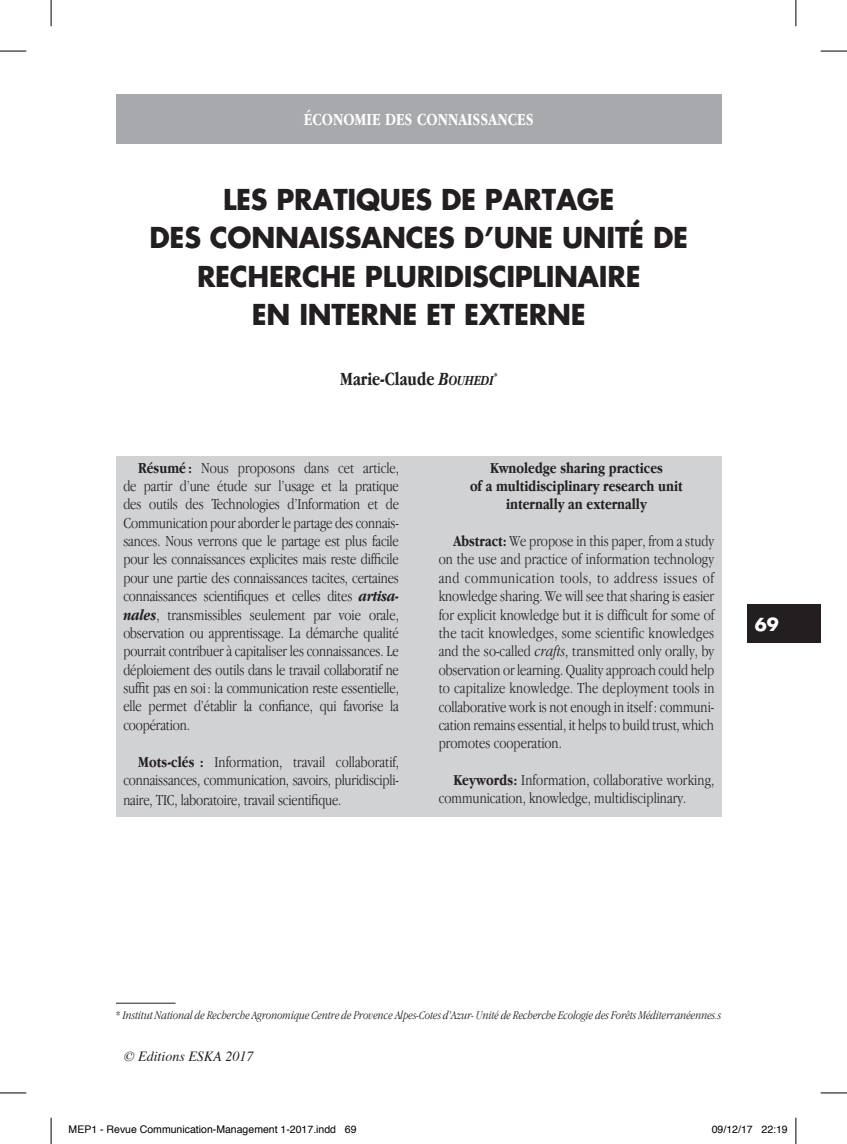
<style>
.page{position:relative;width:847px;height:1144px;background:#fff}
.page>*{position:absolute;margin:0;border:0;box-sizing:border-box;transform-origin:0 0}
.t1{font:700 28px/38.5px "Futura Std";letter-spacing:-.01em;color:#231f20}
.t2{font:700 19.25px "Apple Garamond";color:#231f20}
.t3{font:700 17.5px "Apple Garamond";color:#fff}
.t4{font:700 17.5px "Futura Std";color:#fff}
.t5{font:300 15.75px/18.4px "Apple Garamond";letter-spacing:-.005em;color:#231f20;text-align:justify}
.t6{font:700 15.75px/18.4px "Apple Garamond";color:#231f20;text-align:center}
.t7{font:italic 14px "Times";color:#231f20}
.t8{font:italic 300 12.25px "Apple Garamond";color:#231f20}
.t9{font:10.5px "Helvetica";color:#000}
.s1{font-style:italic}
.s2{font-style:italic;font-size:14.35px}
.s3{font-weight:700}
.s4{font-weight:700;font-style:italic}
.s5{font-style:normal}
</style>
<div class="page">
<div style="left:747px;top:604px;width:73px;height:38px;background:#231f20"></div>
<div style="left:116px;top:94px;width:605px;height:50px;background:#a8a9ad"></div>
<hr style="left:116px;top:1003px;width:59px;height:1px;background:#231f20">
<div style="left:116px;top:457px;width:605px;height:360px;background:#d1d2d4"></div>
<svg style="left:0;top:51px;width:26px;height:1px"></svg>
<svg style="left:820px;top:51px;width:26px;height:1px"></svg>
<svg style="left:0;top:1092px;width:26px;height:1px"></svg>
<svg style="left:820px;top:1092px;width:26px;height:1px"></svg>
<svg style="left:51px;top:0;width:1px;height:26px"></svg>
<svg style="left:51px;top:1118px;width:1px;height:26px"></svg>
<svg style="left:795px;top:0;width:1px;height:26px"></svg>
<svg style="left:795px;top:1118px;width:1px;height:26px"></svg>
<p class="t3" style="left:304px;top:109px;width:231px">ÉCONOMIE DES CONNAISSANCES</p>
<h1 class="t1" style="left:223px;top:180px;width:87px">LES PRATI</h1>
<h1 class="t1" style="left:356px;top:180px;width:167px">QUES DE PARTA</h1>
<h1 class="t1" style="left:576px;top:180px;width:36px">GE</h1>
<h1 class="t1" style="left:197px;top:218px;width:473px;text-indent:185px">NCES D’UNE UNITÉ DE<br>RECHERCHE PLURIDIS</h1>
<h1 class="t1" style="left:149px;top:218px;width:18px">DES</h1>
<h1 class="t1" style="left:210px;top:218px;width:107px">CONNAISSA</h1>
<h1 class="t1" style="left:252px;top:257px;width:342px;text-indent:236px">CIPLINAIRE<br>EN INTERNE ET EXTERNE</h1>
<p class="t2" style="left:340px;top:368px;width:159px">Marie-Claude <span class="s1">B</span><span class="s2">OUHEDI</span><sup>*</sup></p>
<p class="t5" style="left:123px;top:458px;width:277px;text-indent:15px"><span class="s3">Résumé :</span> Nous proposons dans cet article, de partir d’une étude sur l’usage et la pratique des outils des Technologies d’Information et de Communication pour aborder le partage des connais&shy;sances. Nous verrons que le partage est plus facile pour les connaissances explicites mais reste difficile pour une partie des connaissances tacites, certaines connaissances scientifiques et celles dites <span class="s4">artisa&shy;nales</span>, transmissibles seulement par voie orale, observation ou apprentissage. La démarche qualité pourrait contribuer à capitaliser les connaissances. Le déploiement des outils dans le travail collaboratif ne suffit pas en soi: la communication reste essentielle, elle permet d’établir la confiance, qui favorise la coopération.</p>
<p class="t5" style="left:123px;top:752px;width:277px;text-align:right"><span class="s3">Mots-clés :</span> Information, travail collaboratif, connaissances, communication, savoirs, pluridiscipli-</p>
<p class="t5" style="left:123px;top:791px;width:219px">naire, TIC, laboratoire, travail scientifique.</p>
<p class="t6" style="left:470px;top:458px;width:214px">Kwnoledge sharing practices<br>of a multidisciplinary research unit internally an externally</p>
<p class="t5" style="left:438px;top:532px;width:277px;text-indent:15px"><span class="s3">Abstract:</span> We propose in this paper, from a study on the use and practice of information technology and communication tools, to address issues of knowledge sharing. We will see that sharing is easier for explicit knowledge but it is difficult for some of the tacit knowledges, some scientific knowledges and the so-called <span class="s1">crafts</span>, transmitted only orally, by observation or learning. Quality approach could help to capitalize knowledge. The deployment tools in collaborative work is not enough in itself: communi&shy;cation remains essential, it helps to build trust, which promotes cooperation.</p>
<p class="t5" style="left:438px;top:770px;width:277px;text-indent:15px"><span class="s3">Keywords:</span> Information, collaborative working, communication, knowledge, multidisciplinary.</p>
<p class="t4" style="left:754px;top:612px;width:26px">69</p>
<p class="t8" style="left:116px;top:1007px;width:607px"><span class="s5">*</span> Institut National de Recherche Agronomique Centre de Provence Alpes-Cotes d’Azur- Unité de Recherche Ecologie des Forêts Méditerranéennes.s</p>
<p class="t7" style="left:124px;top:1044px;width:131px">© Editions ESKA 2017</p>
<p class="t9" style="left:69px;top:1122px;width:289px">MEP1 - Revue Communication-Management 1-2017.indd 69</p>
<p class="t9" style="left:711px;top:1122px;width:77px">09/12/17 22:19</p>
</div>
